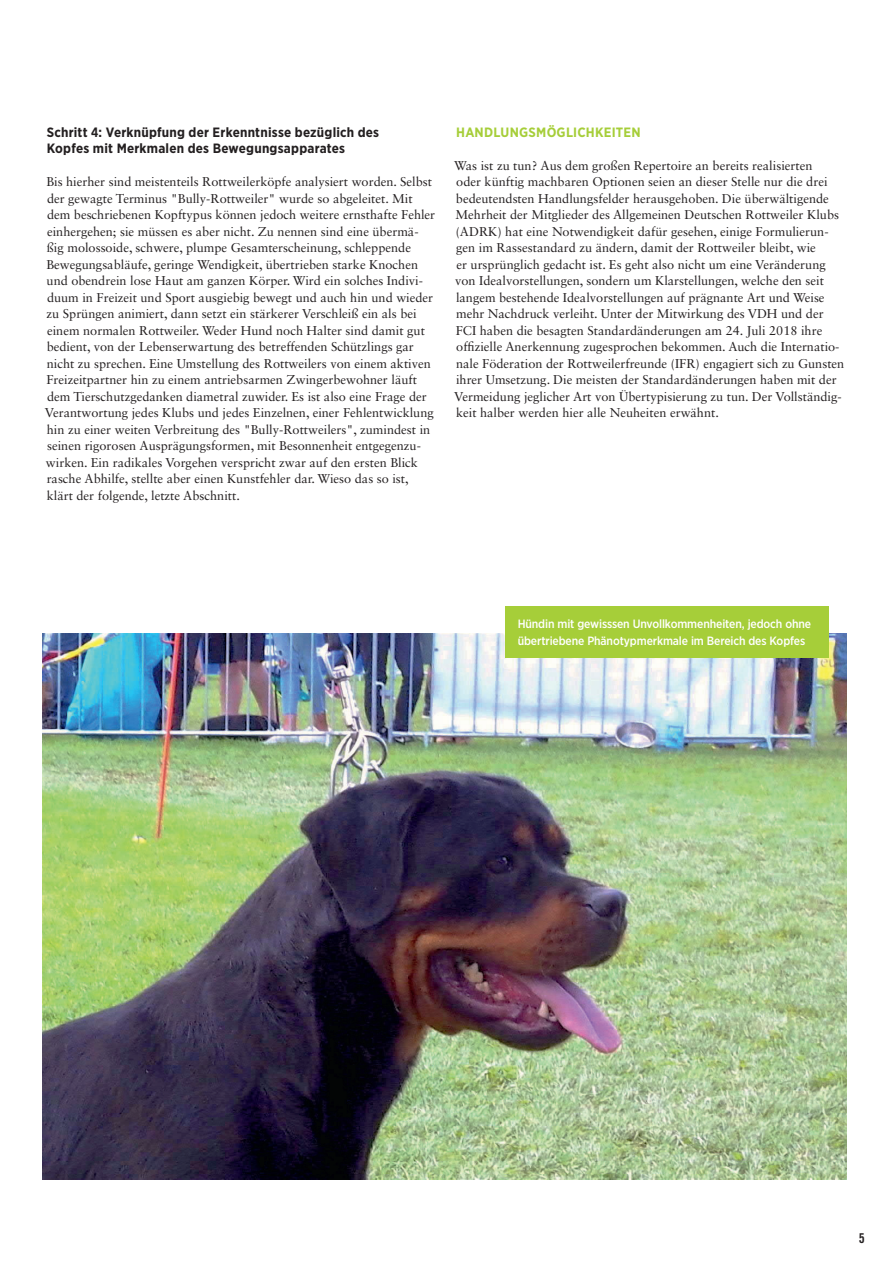
<style>
.page{position:relative;width:893px;height:1263px;background:#fff}
.page>*{position:absolute;margin:0;border:0;box-sizing:border-box;transform-origin:0 0}
.t1{font:700 13.5px/16.5px "Gotham Narrow";letter-spacing:.015em;color:#231f20}
.t2{font:700 13.5px "Gotham Narrow";letter-spacing:.02em;color:#a6ce39}
.t3{font:13.5px "Trade Gothic LT Std Bd Cn 20";color:#231f20}
.t4{font:12.75px/16.5px "Sabon LT Std";color:#231f20}
.t5{font:500 12px/16.5px "Gotham Narrow";letter-spacing:-.01em;color:#fff}
</style>
<div class="page">
<img style="left:43px;top:633px;width:803px;height:546px">
<div style="left:505px;top:606px;width:323px;height:51px;background:#a6ce39"></div>
<p class="t1" style="left:47px;top:123px;width:334px">Schritt 4: Verknüpfung der Erkenntnisse bezüglich des<br>Kopfes mit Merkmalen des Bewegungsapparates</p>
<p class="t4" style="left:45px;top:173px;width:392px">Bis hierher sind meistenteils Rottweilerköpfe analysiert worden. Selbst der gewagte Terminus "Bully-Rottweiler" wurde so abgeleitet. Mit dem beschriebenen Kopftypus können jedoch weitere ernsthafte Fehler einhergehen; sie müssen es aber nicht. Zu nennen sind eine übermä&shy;ßig molossoide, schwere, plumpe Gesamterscheinung, schleppende Bewegungsabläufe, geringe Wendigkeit, übertrieben starke Knochen und obendrein lose Haut am ganzen Körper. Wird ein solches Indivi&shy;duum in Freizeit und Sport ausgiebig bewegt und auch hin und wieder zu Sprüngen animiert, dann setzt ein stärkerer Verschleiß ein als bei einem normalen Rottweiler. Weder Hund noch Halter sind damit gut bedient, von der Lebenserwartung des betreffenden Schützlings gar nicht zu sprechen. Eine Umstellung des Rottweilers von einem aktiven Freizeitpartner hin zu einem antriebsarmen Zwingerbewohner läuft dem Tierschutzgedanken diametral zuwider. Es ist also eine Frage der Verantwortung jedes Klubs und jedes Einzelnen, einer Fehlentwicklung hin zu einer weiten Verbreitung des "Bully-Rottweilers", zumindest in seinen rigorosen Ausprägungsformen, mit Besonnenheit entgegenzu&shy;wirken. Ein radikales Vorgehen verspricht zwar auf den ersten Blick rasche Abhilfe, stellte aber einen Kunstfehler dar. Wieso das so ist, klärt der folgende, letzte Abschnitt.</p>
<p class="t2" style="left:456px;top:123px;width:186px">HANDLUNGSMÖGLICHKEITEN</p>
<p class="t4" style="left:454px;top:157px;width:392px">Was ist zu tun? Aus dem großen Repertoire an bereits realisierten<br>oder künftig machbaren Optionen seien an dieser Stelle nur die drei bedeutendsten Handlungsfelder herausgehoben. Die überwältigende Mehrheit der Mitglieder des Allgemeinen Deutschen Rottweiler Klubs (ADRK) hat eine Notwendigkeit dafür gesehen, einige Formulierun&shy;gen im Rassestandard zu ändern, damit der Rottweiler bleibt, wie<br>er ursprünglich gedacht ist. Es geht also nicht um eine Veränderung von Idealvorstellungen, sondern um Klarstellungen, welche den seit langem bestehende Idealvorstellungen auf prägnante Art und Weise mehr Nachdruck verleiht. Unter der Mitwirkung des VDH und der FCI haben die besagten Standardänderungen am 24. Juli 2018 ihre offizielle Anerkennung zugesprochen bekommen. Auch die Internatio&shy;nale Föderation der Rottweilerfreunde (IFR) engagiert sich zu Gunsten ihrer Umsetzung. Die meisten der Standardänderungen haben mit der Vermeidung jeglicher Art von Übertypisierung zu tun. Der Vollständig&shy;keit halber werden hier alle Neuheiten erwähnt.</p>
<p class="t5" style="left:518px;top:615px;width:295px">Hündin mit gewisssen Unvollkommenheiten, jedoch ohne übertriebene Phänotypmerkmale im Bereich des Kopfes</p>
<p class="t3" style="left:859px;top:1230px;width:7px">5</p>
</div>
